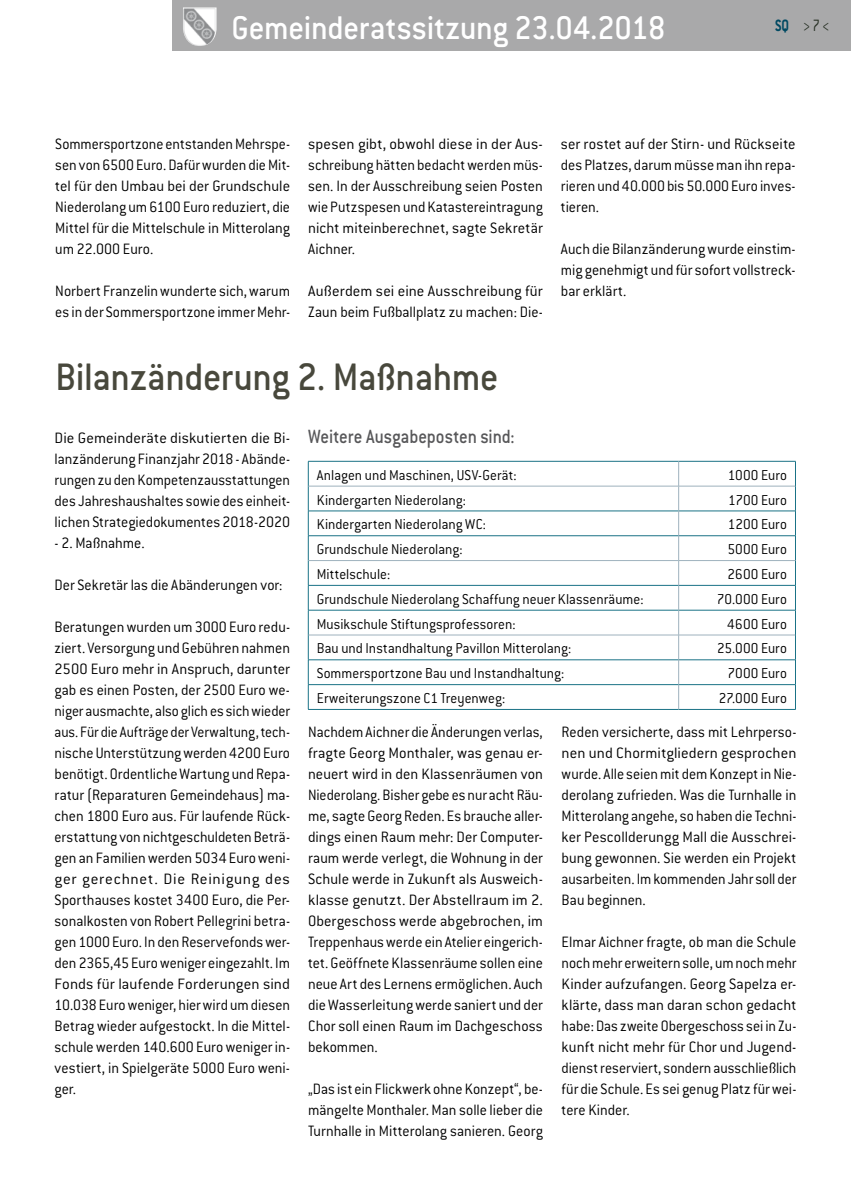
<style>
.page{position:relative;width:851px;height:1191px;background:#fff}
.page>*{position:absolute;margin:0;border:0;box-sizing:border-box;transform-origin:0 0}
.t1{font:500 42px "Conduit ITC";letter-spacing:-.01em;color:#48483c;scale:.95 1}
.t2{font:500 36px "Conduit ITC";letter-spacing:-.01em;color:#fff;scale:.95 1}
.t3{font:500 21px "Conduit ITC";letter-spacing:-.005em;color:#58585a;scale:.9 1}
.t4{font:300 18px "Conduit ITC";color:#262f23;scale:.8 1}
.t5{font:300 16.5px/21px "Conduit ITC";color:#000;text-align:justify;scale:.95 1}
.t6{font:300 16.5px/21px "Conduit ITC";color:#000;text-align:justify;scale:.94 1}
.t7{font:300 16.5px/21px "Conduit ITC";color:#000;text-align:justify}
.t8{font:300 15.75px "Conduit ITC";letter-spacing:.005em;color:#000;scale:.95 1}
.s1{font-weight:700;color:#004962}
</style>
<div class="page">
<div style="left:173px;top:0;width:677px;height:51px;background:#a9a9aa"></div>
<img style="left:183px;top:7px;width:33px;height:39px">
<hr style="left:308px;top:461px;width:370px;height:1px;background:#1a7286">
<hr style="left:678px;top:461px;width:117px;height:1px;background:#1a7286">
<hr style="left:308px;top:510px;width:370px;height:1px;background:#1a7286">
<hr style="left:678px;top:510px;width:117px;height:1px;background:#1a7286">
<hr style="left:308px;top:535px;width:370px;height:1px;background:#1a7286">
<hr style="left:678px;top:535px;width:117px;height:1px;background:#1a7286">
<hr style="left:308px;top:585px;width:370px;height:1px;background:#1a7286">
<hr style="left:678px;top:585px;width:117px;height:1px;background:#1a7286">
<hr style="left:308px;top:610px;width:370px;height:1px;background:#1a7286">
<hr style="left:678px;top:610px;width:117px;height:1px;background:#1a7286">
<hr style="left:308px;top:659px;width:370px;height:1px;background:#1a7286">
<hr style="left:678px;top:659px;width:117px;height:1px;background:#1a7286">
<hr style="left:308px;top:684px;width:370px;height:1px;background:#1a7286">
<svg style="left:308px;top:461px;width:1px;height:248px"></svg>
<hr style="left:678px;top:684px;width:117px;height:1px;background:#1a7286">
<svg style="left:795px;top:461px;width:1px;height:248px"></svg>
<hr style="left:308px;top:709px;width:370px;height:1px;background:#1a7286">
<hr style="left:678px;top:709px;width:117px;height:1px;background:#1a7286">
<hr style="left:308px;top:486px;width:370px;height:1px;background:#9eb2bd">
<hr style="left:678px;top:486px;width:117px;height:1px;background:#9eb2bd">
<hr style="left:308px;top:560px;width:370px;height:1px;background:#9eb2bd">
<hr style="left:678px;top:560px;width:117px;height:1px;background:#9eb2bd">
<hr style="left:308px;top:635px;width:370px;height:1px;background:#9eb2bd">
<hr style="left:678px;top:635px;width:117px;height:1px;background:#9eb2bd">
<svg style="left:678px;top:461px;width:1px;height:248px"></svg>
<h2 class="t2" style="left:231px;top:7px;width:458px">Gemeinderatssitzung 23.04.2018</h2>
<p class="t4" style="left:775px;top:16px;width:70px"><span class="s1">SQ</span> &gt; 7 &lt;</p>
<p class="t6" style="left:55px;top:133px;width:251px">Sommersportzone entstanden Mehrspe&shy;sen von 6500 Euro. Dafür wurden die Mit&shy;tel für den Umbau bei der Grundschule Niederolang um 6100 Euro reduziert, die Mittel für die Mittelschule in Mitterolang um 22.000 Euro.</p>
<p class="t5" style="left:55px;top:280px;width:248px">Norbert Franzelin wunderte sich, warum es in der Sommersportzone immer Mehr-</p>
<p class="t7" style="left:308px;top:133px;width:236px">spesen gibt, obwohl diese in der Aus&shy;schreibung hätten bedacht werden müs&shy;sen. In der Ausschreibung seien Posten wie Putzspesen und Katastereintragung nicht miteinberechnet, sagte Sekretär Aichner.</p>
<p class="t7" style="left:308px;top:280px;width:236px">Außerdem sei eine Ausschreibung für<br>Zaun beim Fußballplatz zu machen: Die-</p>
<p class="t7" style="left:561px;top:133px;width:236px">ser rostet auf der Stirn- und Rückseite des Platzes, darum müsse man ihn repa&shy;rieren und 40.000 bis 50.000 Euro inves&shy;tieren.</p>
<p class="t5" style="left:561px;top:238px;width:248px">Auch die Bilanzänderung wurde einstim&shy;mig genehmigt und für sofort vollstreck&shy;bar erklärt.</p>
<h1 class="t1" style="left:55px;top:353px;width:468px">Bilanzänderung 2. Maßnahme</h1>
<p class="t3" style="left:308px;top:424px;width:231px">Weitere Ausgabeposten sind:</p>
<p class="t7" style="left:55px;top:427px;width:237px">Die Gemeinderäte diskutierten die Bi&shy;lanzänderung Finanzjahr 2018 - Abände&shy;rungen zu den Kompetenzausstattungen des Jahreshaushaltes sowie des einheit&shy;lichen Strategiedokumentes 2018-2020</p>
<p class="t5" style="left:55px;top:532px;width:96px">- 2. Maßnahme.</p>
<p class="t5" style="left:55px;top:574px;width:241px">Der Sekretär las die Abänderungen vor:</p>
<p class="t5" style="left:55px;top:616px;width:249px">Beratungen wurden um 3000 Euro redu&shy;ziert. Versorgung und Gebühren nahmen 2500 Euro mehr in Anspruch, darunter gab es einen Posten, der 2500 Euro we&shy;niger ausmachte, also glich es sich wieder aus. Für die Aufträge der Verwaltung, tech&shy;nische Unterstützung werden 4200 Euro benötigt. Ordentliche Wartung und Repa&shy;ratur (Reparaturen Gemeindehaus) ma&shy;chen 1800 Euro aus. Für laufende Rück&shy;erstattung von nichtgeschuldeten Beträ&shy;gen an Familien werden 5034 Euro weni&shy;ger gerechnet. Die Reinigung des Sporthauses kostet 3400 Euro, die Per&shy;sonalkosten von Robert Pellegrini betra&shy;gen 1000 Euro. In den Reservefonds wer&shy;den 2365,45 Euro weniger eingezahlt. Im Fonds für laufende Forderungen sind 10.038 Euro weniger, hier wird um diesen Betrag wieder aufgestockt. In die Mittel&shy;schule werden 140.600 Euro weniger in&shy;vestiert, in Spielgeräte 5000 Euro weni&shy;ger.</p>
<p class="t8" style="left:317px;top:466px;width:212px">Anlagen und Maschinen, USV-Gerät:</p>
<p class="t8" style="left:727px;top:466px;width:64px">1000 Euro</p>
<p class="t8" style="left:317px;top:491px;width:158px">Kindergarten Niederolang:</p>
<p class="t8" style="left:728px;top:491px;width:64px">1700 Euro</p>
<p class="t8" style="left:317px;top:516px;width:180px">Kindergarten Niederolang WC:</p>
<p class="t8" style="left:727px;top:516px;width:64px">1200 Euro</p>
<p class="t8" style="left:317px;top:540px;width:155px">Grundschule Niederolang:</p>
<p class="t8" style="left:727px;top:540px;width:64px">5000 Euro</p>
<p class="t8" style="left:317px;top:565px;width:79px">Mittelschule:</p>
<p class="t8" style="left:727px;top:565px;width:64px">2600 Euro</p>
<p class="t8" style="left:317px;top:590px;width:345px">Grundschule Niederolang Schaffung neuer Klassenräume:</p>
<p class="t8" style="left:716px;top:590px;width:75px">70.000 Euro</p>
<p class="t8" style="left:317px;top:615px;width:211px">Musikschule Stiftungsprofessoren:</p>
<p class="t8" style="left:727px;top:615px;width:64px">4600 Euro</p>
<p class="t8" style="left:317px;top:640px;width:269px">Bau und Instandhaltung Pavillon Mitterolang:</p>
<p class="t8" style="left:717px;top:640px;width:75px">25.000 Euro</p>
<p class="t8" style="left:317px;top:665px;width:262px">Sommersportzone Bau und Instandhaltung:</p>
<p class="t8" style="left:727px;top:665px;width:64px">7000 Euro</p>
<p class="t8" style="left:317px;top:689px;width:200px">Erweiterungszone C1 Treyenweg:</p>
<p class="t8" style="left:718px;top:689px;width:73px">27.000 Euro</p>
<p class="t5" style="left:561px;top:721px;width:248px">Reden versicherte, dass mit Lehrperso&shy;nen und Chormitgliedern gesprochen wurde. Alle seien mit dem Konzept in Nie&shy;derolang zufrieden. Was die Turnhalle in Mitterolang angehe, so haben die Techni&shy;ker Pescollderungg Mall die Ausschrei&shy;bung gewonnen. Sie werden ein Projekt ausarbeiten. Im kommenden Jahr soll der Bau beginnen.</p>
<p class="t5" style="left:561px;top:931px;width:248px">Elmar Aichner fragte, ob man die Schule noch mehr erweitern solle, um noch mehr Kinder aufzufangen. Georg Sapelza er&shy;klärte, dass man daran schon gedacht habe: Das zweite Obergeschoss sei in Zu&shy;kunft nicht mehr für Chor und Jugend&shy;dienst reserviert, sondern ausschließlich für die Schule. Es sei genug Platz für wei&shy;tere Kinder.</p>
<p class="t6" style="left:308px;top:721px;width:251px">Nachdem Aichner die Änderungen verlas, fragte Georg Monthaler, was genau er&shy;neuert wird in den Klassenräumen von Niederolang. Bisher gebe es nur acht Räu&shy;me, sagte Georg Reden. Es brauche aller&shy;dings einen Raum mehr: Der Computer&shy;raum werde verlegt, die Wohnung in der Schule werde in Zukunft als Ausweich&shy;klasse genutzt. Der Abstellraum im 2.<br>Obergeschoss werde abgebrochen, im Treppenhaus werde ein Atelier eingerich&shy;tet. Geöffnete Klassenräume sollen eine neue Art des Lernens ermöglichen. Auch die Wasserleitung werde saniert und der Chor soll einen Raum im Dachgeschoss bekommen.</p>
<p class="t5" style="left:308px;top:1078px;width:248px">„Das ist ein Flickwerk ohne Konzept“, be&shy;mängelte Monthaler. Man solle lieber die Turnhalle in Mitterolang sanieren. Georg</p>
</div>
